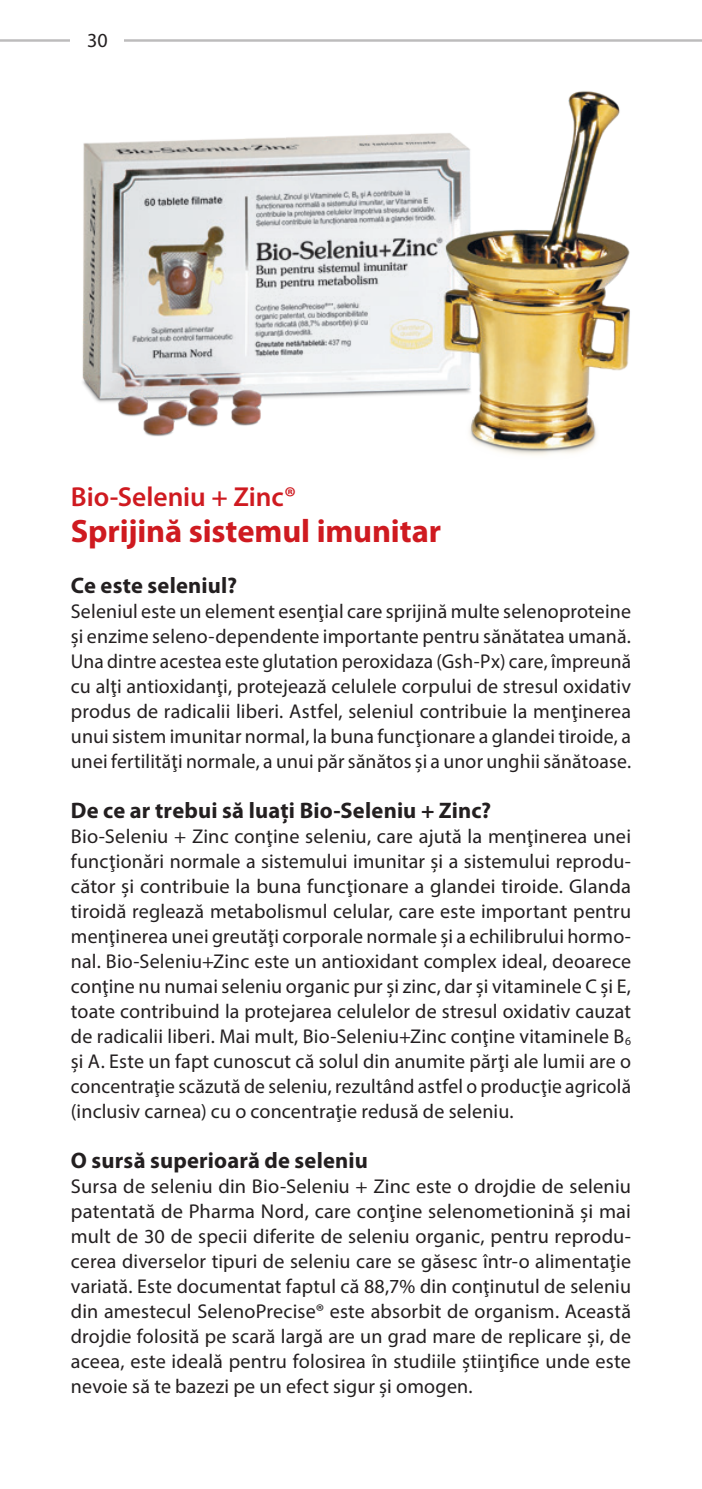
<style>
.page{position:relative;width:702px;height:1489px;background:#fff}
.page>*{position:absolute;margin:0;border:0;box-sizing:border-box;transform-origin:0 0}
.t1{font:700 32.5px "Myriad Pro";letter-spacing:-.005em;color:#cf1a20}
.t2{font:600 27.5px "Myriad Pro";color:#cf1a20}
.t3{font:700 22.5px "Myriad Pro";letter-spacing:.01em;color:#231f20}
.t4{font:20px/25px "Myriad Pro";letter-spacing:.005em;color:#231f20;text-align:justify}
</style>
<div class="page">
<hr style="left:0;top:39px;width:702px;height:3px;background:#231f20">
<div style="left:71px;top:32px;width:53px;height:47px;background:#fff"></div>
<img style="left:82px;top:91px;width:548px;height:364px">
<p class="t4" style="left:87px;top:28px;width:22px">30</p>
<h2 class="t2" style="left:71px;top:479px;width:227px">Bio-Seleniu + Zinc®</h2>
<h1 class="t1" style="left:71px;top:509px;width:371px">Sprijină sistemul imunitar</h1>
<p class="t3" style="left:71px;top:570px;width:168px">Ce este seleniul?</p>
<p class="t4" style="left:71px;top:598px;width:561px">Seleniul este un element esenţial care sprijină multe selenoproteine şi enzime seleno-dependente importante pentru sănătatea umană.<br>Una dintre acestea este glutation peroxidaza (Gsh-Px) care, împreună cu alţi antioxidanţi, protejează celulele corpului de stresul oxidativ produs de radicalii liberi. Astfel, seleniul contribuie la menţinerea unui sistem imunitar normal, la buna funcţionare a glandei tiroide, a unei fertilităţi normale, a unui păr sănătos și a unor unghii sănătoase.</p>
<p class="t3" style="left:71px;top:795px;width:422px">De ce ar trebui să luaţi Bio-Seleniu + Zinc?</p>
<p class="t4" style="left:71px;top:823px;width:561px">Bio-Seleniu + Zinc conţine seleniu, care ajută la menţinerea unei funcţionări normale a sistemului imunitar şi a sistemului reprodu&shy;cător şi contribuie la buna funcţionare a glandei tiroide. Glanda tiroidă reglează metabolismul celular, care este important pentru menţinerea unei greutăţi corporale normale şi a echilibrului hormo&shy;nal. Bio-Seleniu+Zinc este un antioxidant complex ideal, deoarece conţine nu numai seleniu organic pur şi zinc, dar şi vitaminele C şi E, toate contribuind la protejarea celulelor de stresul oxidativ cauzat de radicalii liberi. Mai mult, Bio-Seleniu+Zinc conţine vitaminele B<sub>6 </sub>şi A. Este un fapt cunoscut că solul din anumite părţi ale lumii are o concentraţie scăzută de seleniu, rezultând astfel o producţie agricolă (inclusiv carnea) cu o concentraţie redusă de seleniu.</p>
<p class="t3" style="left:71px;top:1145px;width:298px">O sursă superioară de seleniu</p>
<p class="t4" style="left:71px;top:1173px;width:561px">Sursa de seleniu din Bio-Seleniu + Zinc este o drojdie de seleniu patentată de Pharma Nord, care conţine selenometionină şi mai mult de 30 de specii diferite de seleniu organic, pentru reprodu&shy;cerea diverselor tipuri de seleniu care se găsesc într-o alimentaţie variată. Este documentat faptul că 88,7% din conţinutul de seleniu din amestecul SelenoPrecise® este absorbit de organism. Această drojdie folosită pe scară largă are un grad mare de replicare şi, de aceea, este ideală pentru folosirea în studiile ştiinţifice unde este nevoie să te bazezi pe un efect sigur şi omogen.</p>
</div>
